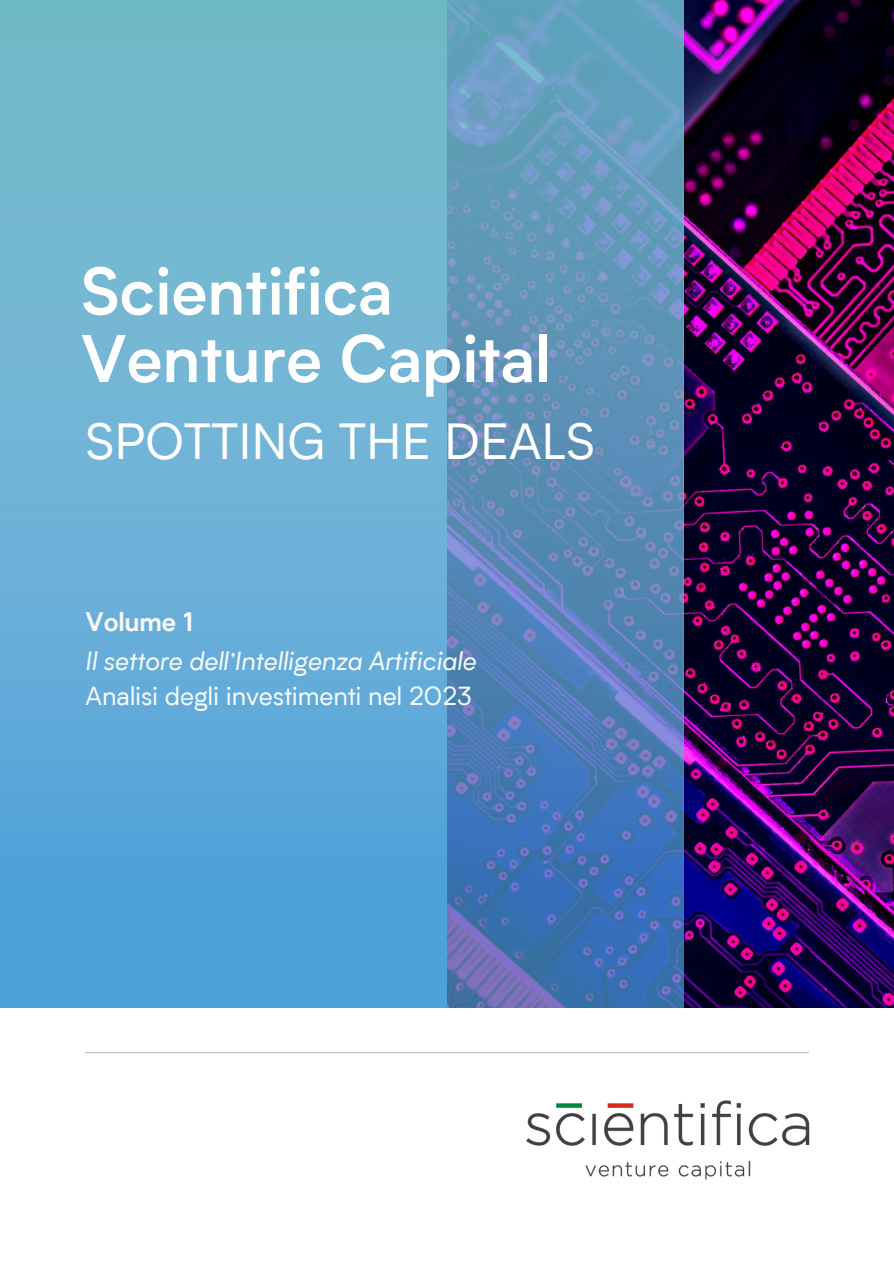
<style>
.page{position:relative;width:894px;height:1264px;background:#fff}
.page>*{position:absolute;margin:0;border:0;box-sizing:border-box;transform-origin:0 0}
.t1{font:600 64.5px/67.5px "Biotif";color:#fff}
.t2{font:49.5px "Biotif";color:#fff}
.t3{font:italic 25.5px "Biotif";letter-spacing:-.005em;color:#f9f9fa}
.t4{font:25.5px "Biotif";letter-spacing:-.005em;color:#f9f9fa}
.t5{font:700 25.5px "Biotif";letter-spacing:-.005em;color:#f9f9fa}
</style>
<div class="page">
<img style="left:683px;top:0;width:210px;height:1008px">
<svg style="left:446px;top:0;width:237px;height:1008px;background:#4671b3"></svg>
<svg style="left:447px;top:0;width:236px;height:882px;background:#5b8cb9"></svg>
<div style="left:0;top:0;width:446px;height:1081px;background:#4da0da"></div>
<div style="left:0;top:0;width:446px;height:882px;background:linear-gradient(to bottom,#7bbeca,#5ba6de)"></div>
<div style="left:0;top:1008px;width:893px;height:255px;background:#fff"></div>
<img style="left:526px;top:1100px;width:283px;height:80px">
<hr style="left:86px;top:1052px;width:722px;height:1px;background:#b5bfc6">
<p class="t1" style="left:81px;top:265px;width:470px">Scientifica<br>Venture Capital</p>
<p class="t2" style="left:86px;top:422px;width:510px">SPOTTING THE DEALS</p>
<h1 class="t5" style="left:86px;top:611px;width:110px">Volume 1</h1>
<h2 class="t3" style="left:86px;top:650px;width:392px">Il settore dell’Intelligenza Artificiale</h2>
<p class="t4" style="left:86px;top:685px;width:387px">Analisi degli investimenti nel 2023</p>
</div>
